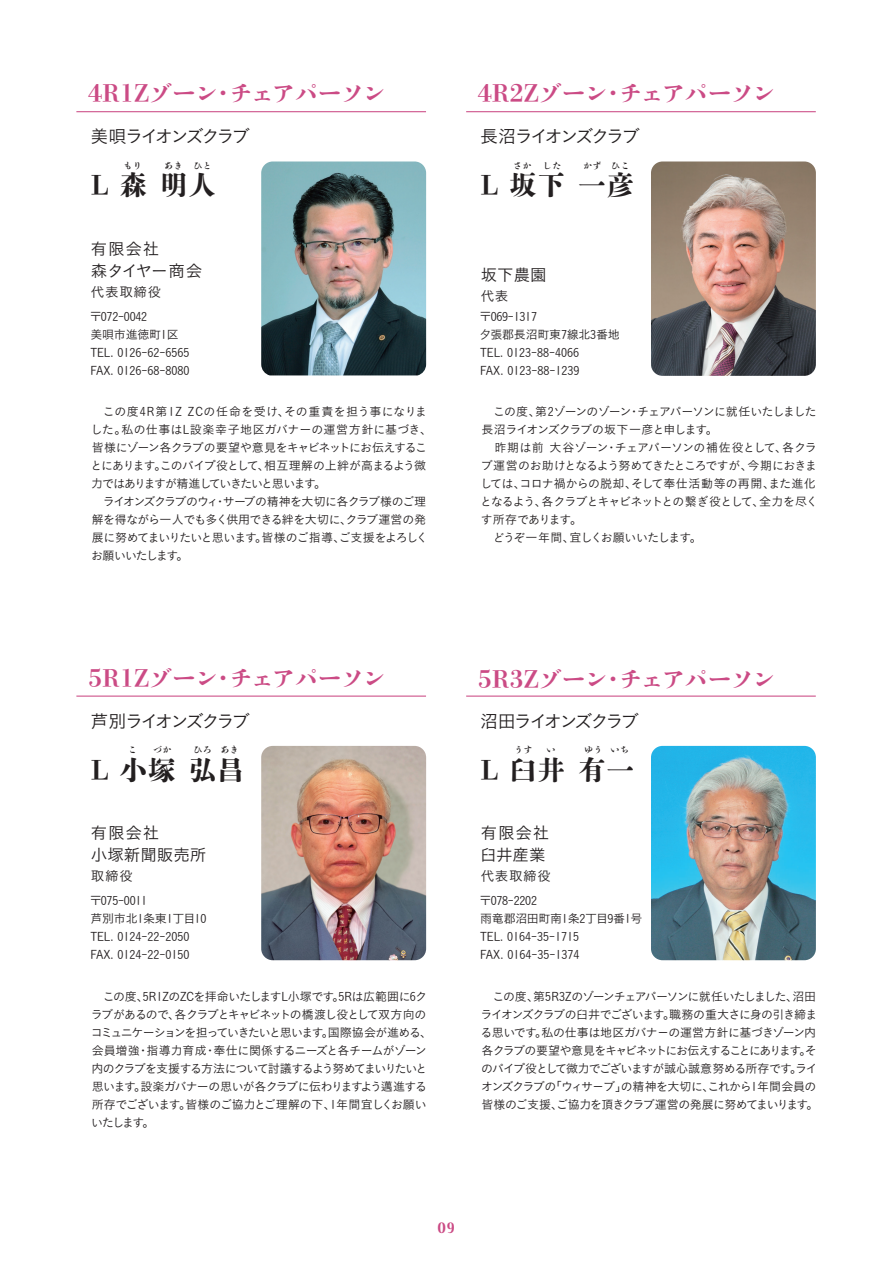
<style>
.page{position:relative;width:893px;height:1263px;background:#fff}
.page>*{position:absolute;margin:0;border:0;box-sizing:border-box;transform-origin:0 0}
.t1{font:800 27px "Shuei Shogo M Sen";letter-spacing:.05em;color:#231f20}
.t2{font:800 24px "Shuei Shogo M Sen";letter-spacing:-.04em;color:#cb4b85}
.t3{font:18px "Koburina Go Std N W3";letter-spacing:-.145em;color:#231f20}
.t4{font:16.5px/22.5px "Koburina Go Std N W3";color:#231f20}
.t5{font:16.5px/22.5px "Koburina Go Std N W3";letter-spacing:.04em;color:#231f20}
.t6{font:16.5px/22.5px "Koburina Go Std N W3";letter-spacing:.025em;color:#231f20}
.t7{font:15px "Haboro Contrast Con Dem";color:#cb4b85}
.t8{font:13.5px "Koburina Go Std N W3";letter-spacing:.05em;color:#231f20}
.t9{font:12px/18px "Koburina Go Std N W3";letter-spacing:-.05em;color:#231f20}
.t10{font:12px/18px "Koburina Go Std N W3";letter-spacing:-.075em;color:#231f20}
.t11{font:12px/18px "Koburina Go Std N W3";letter-spacing:-.02em;color:#231f20}
.t12{font:12px/18px "Koburina Go Std N W3";letter-spacing:-.01em;color:#231f20}
.t13{font:12px/18px "Koburina Go Std N W3";color:#231f20}
.t14{font:800 9px "Shuei Shogo M Sen";letter-spacing:.05em;color:#231f20}
</style>
<div class="page">
<img style="left:261px;top:746px;width:165px;height:214px">
<hr style="left:76px;top:695px;width:350px;height:2px;background:#cb4b85">
<img style="left:651px;top:746px;width:165px;height:214px">
<hr style="left:466px;top:695px;width:350px;height:2px;background:#cb4b85">
<img style="left:261px;top:161px;width:165px;height:214px">
<hr style="left:76px;top:111px;width:350px;height:1px;background:#cb4b85">
<img style="left:651px;top:161px;width:165px;height:215px">
<hr style="left:466px;top:111px;width:350px;height:1px;background:#cb4b85">
<h2 class="t2" style="left:88px;top:75px;width:300px">4R1Zゾーン・チェアパーソン</h2>
<h3 class="t3" style="left:90px;top:123px;width:161px">美唄ライオンズクラブ</h3>
<h1 class="t1" style="left:91px;top:165px;width:126px">L 森 明人</h1>
<p class="t14" style="left:123px;top:159px;width:20px">もり</p>
<p class="t14" style="left:164px;top:159px;width:49px">あき ひと</p>
<h3 class="t5" style="left:91px;top:237px;width:113px">有限会社　<br>森タイヤー商会</h3>
<p class="t8" style="left:91px;top:282px;width:72px">代表取締役</p>
<p class="t13" style="left:90px;top:307px;width:101px">〒072-0042<br>美唄市進徳町1区<br>TEL. 0126-62-6565<br>FAX. 0126-68-8080</p>
<p class="t9" style="left:90px;top:402px;width:343px;text-indent:13px">この度4R第1Z ZCの任命を受け、その重責を担う事になりました。私の仕事はL設楽幸子地区ガバナーの運営方針に基づき、皆様にゾーン各クラブの要望や意見をキャビネットにお伝えすることにあります。このパイプ役として、相互理解の上絆が高まるよう微力ではありますが精進していきたいと思います。<br>　ライオンズクラブのウィ・サーブの精神を大切に各クラブ様のご理解を得ながら一人でも多く供用できる絆を大切に、クラブ運営の発展に努めてまいりたいと思います。皆様のご指導、ご支援をよろしくお願いいたします。</p>
<h2 class="t2" style="left:478px;top:75px;width:300px">4R2Zゾーン・チェアパーソン</h2>
<h3 class="t3" style="left:480px;top:123px;width:161px">長沼ライオンズクラブ</h3>
<h1 class="t1" style="left:481px;top:165px;width:155px">L 坂下 一彦</h1>
<p class="t14" style="left:513px;top:159px;width:20px">さか</p>
<p class="t14" style="left:543px;top:159px;width:20px">した</p>
<p class="t14" style="left:583px;top:159px;width:48px">かず ひこ</p>
<h3 class="t4" style="left:481px;top:263px;width:67px">坂下農園</h3>
<p class="t8" style="left:481px;top:285px;width:29px">代表</p>
<p class="t11" style="left:480px;top:307px;width:142px">〒069-1317<br>夕張郡長沼町東7線北3番地<br>TEL. 0123-88-4066<br>FAX. 0123-88-1239</p>
<p class="t9" style="left:480px;top:402px;width:340px">　この度、第2ゾーンのゾーン・チェアパーソンに就任いたしました長沼ライオンズクラブの坂下一彦と申します。<br>　昨期は前 大谷ゾーン・チェアパーソンの補佐役として、各クラブ運営のお助けとなるよう努めてきたところですが、今期におきましては、コロナ禍からの脱却、そして奉仕活動等の再開、また進化となるよう、各クラブとキャビネットとの繋ぎ役として、全力を尽くす所存であります。<br>　どうぞ一年間、宜しくお願いいたします。</p>
<h2 class="t2" style="left:88px;top:660px;width:300px">5R1Zゾーン・チェアパーソン</h2>
<h3 class="t3" style="left:90px;top:707px;width:161px">芦別ライオンズクラブ</h3>
<h1 class="t1" style="left:91px;top:750px;width:155px">L 小塚 弘昌</h1>
<p class="t14" style="left:128px;top:743px;width:10px">こ</p>
<p class="t14" style="left:153px;top:743px;width:20px">づか</p>
<p class="t14" style="left:193px;top:743px;width:47px">ひろ あき</p>
<h3 class="t4" style="left:91px;top:821px;width:117px">有限会社<br>小塚新聞販売所</h3>
<p class="t8" style="left:91px;top:866px;width:43px">取締役</p>
<p class="t12" style="left:90px;top:892px;width:118px">〒075-0011<br>芦別市北1条東1丁目10<br>TEL. 0124-22-2050<br>FAX. 0124-22-0150</p>
<p class="t9" style="left:91px;top:987px;width:343px">　この度、5R1ZのZCを拝命いたしますL小塚です。5Rは広範囲に6クラブがあるので、各クラブとキャビネットの橋渡し役として双方向のコミュニケーションを担っていきたいと思います。国際協会が進める、会員増強・指導力育成・奉仕に関係するニーズと各チームがゾーン内のクラブを支援する方法について討議するよう努めてまいりたいと思います。設楽ガバナーの思いが各クラブに伝わりますよう邁進する所存でございます。皆様のご協力とご理解の下、1年間宜しくお願いいたします。</p>
<h2 class="t2" style="left:478px;top:661px;width:300px">5R3Zゾーン・チェアパーソン</h2>
<h3 class="t3" style="left:480px;top:707px;width:160px">沼田ライオンズクラブ</h3>
<h1 class="t1" style="left:481px;top:750px;width:155px">L 臼井 有一</h1>
<p class="t14" style="left:514px;top:743px;width:20px">うす</p>
<p class="t14" style="left:546px;top:743px;width:10px">い</p>
<p class="t14" style="left:584px;top:743px;width:46px">ゆう いち</p>
<h3 class="t6" style="left:480px;top:821px;width:71px">有限会社臼井産業</h3>
<p class="t8" style="left:481px;top:866px;width:72px">代表取締役</p>
<p class="t11" style="left:480px;top:892px;width:165px">〒078-2202<br>雨竜郡沼田町南1条2丁目9番1号<br>TEL. 0164-35-1715<br>FAX. 0164-35-1374</p>
<p class="t10" style="left:481px;top:987px;width:339px">　この度、第5R3Zのゾーンチェアパーソンに就任いたしました、沼田ライオンズクラブの臼井でございます。職務の重大さに身の引き締まる思いです。私の仕事は地区ガバナ－の運営方針に基づきゾーン内各クラブの要望や意見をキャビネットにお伝えすることにあります。そのパイプ役として微力でございますが誠心誠意努める所存です。ライオンズクラブの「ウィサ－ブ」の精神を大切に、これから1年間会員の皆様のご支援、ご協力を頂きクラブ運営の発展に努めてまいります。</p>
<p class="t7" style="left:437px;top:1219px;width:19px">09</p>
</div>
